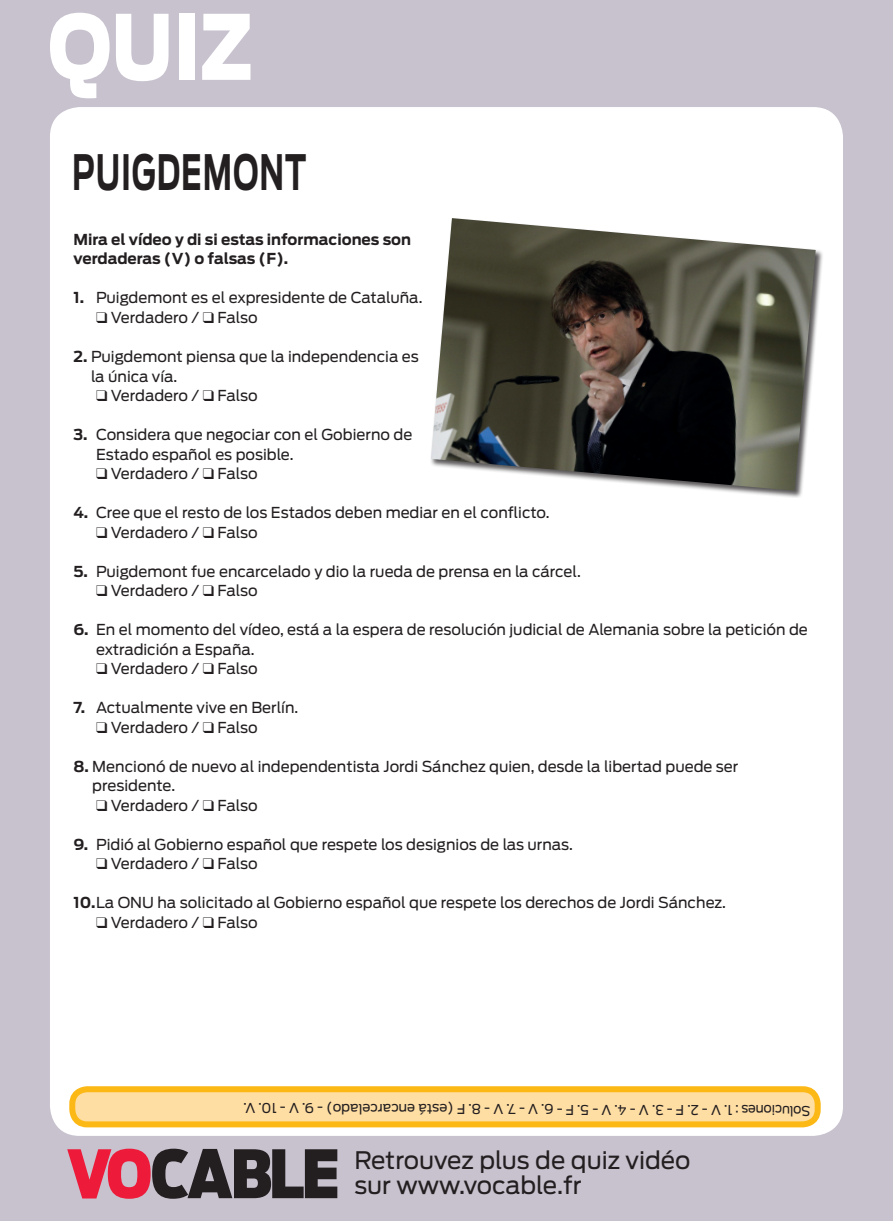
<style>
.page{position:relative;width:893px;height:1221px;background:#fff}
.page>*{position:absolute;margin:0;border:0;box-sizing:border-box;transform-origin:0 0}
.t1{font:900 89.1px "Antenna";color:#fff;scale:.83 1}
.t2{font:700 48.45px "Antenna";letter-spacing:.03em;color:#231f20;scale:.62 1}
.t3{font:24px/25.5px "Antenna";color:#231f20}
.t4{font:15px/19.5px "Antenna";color:#231f20}
.t5{font:700 15px/19.5px "Antenna";color:#231f20}
.t6{font:13.5px "Antenna";letter-spacing:-.015em;color:#231f20;scale:.95 1}
.s1{font-weight:700}
</style>
<div class="page">
<div style="left:0;top:0;width:893px;height:1220px;background:#c8c2cf"></div>
<div style="left:50px;top:107px;width:793px;height:1028px;background:#fff;border-radius:30px"></div>
<svg style="left:67px;top:1148px;width:270px;height:50px"></svg>
<div style="left:72px;top:1089px;width:746px;height:35px;background:#ffdea4;border-radius:15px"></div>
<div style="left:69px;top:1086px;width:752px;height:41px;border:6px solid #fcb814;border-radius:15px"></div>
<div style="left:430px;top:217px;width:393px;height:281px;background:#231f20;opacity:.75"></div>
<img style="left:431px;top:218px;width:385px;height:272px">
<h1 class="t1" style="left:48px;top:-6px;width:248px">QUIZ</h1>
<h2 class="t2" style="left:72px;top:143px;width:379px">PUIGDEMONT</h2>
<p class="t5" style="left:73px;top:230px;width:339px">Mira el vídeo y di si estas informaciones son verdaderas (V) o falsas (F).</p>
<p class="t4" style="left:73px;top:288px;width:350px"><span class="s1">1.</span> Puigdemont es el expresidente de Cataluña.</p>
<p class="t4" style="left:96px;top:308px;width:163px">❑ Verdadero / ❑ Falso</p>
<p class="t4" style="left:91px;top:347px;width:329px;text-indent:-18px"><span class="s1">2.</span> Puigdemont piensa que la independencia es la única vía.</p>
<p class="t4" style="left:96px;top:386px;width:163px">❑ Verdadero / ❑ Falso</p>
<p class="t4" style="left:96px;top:425px;width:318px;text-indent:-22px"><span class="s1">3.</span> Considera que negociar con el Gobierno de<br>Estado español es posible.</p>
<p class="t4" style="left:96px;top:464px;width:163px">❑ Verdadero / ❑ Falso</p>
<p class="t4" style="left:73px;top:503px;width:477px"><span class="s1">4.</span> Cree que el resto de los Estados deben mediar en el conflicto.</p>
<p class="t4" style="left:96px;top:522px;width:163px">❑ Verdadero / ❑ Falso</p>
<p class="t4" style="left:73px;top:561px;width:509px"><span class="s1">5.</span> Puigdemont fue encarcelado y dio la rueda de prensa en la cárcel.</p>
<p class="t4" style="left:96px;top:581px;width:163px">❑ Verdadero / ❑ Falso</p>
<p class="t4" style="left:96px;top:620px;width:713px;text-indent:-22px"><span class="s1">6.</span> En el momento del vídeo, está a la espera de resolución judicial de Alemania sobre la petición de extradición a España.</p>
<p class="t4" style="left:96px;top:659px;width:163px">❑ Verdadero / ❑ Falso</p>
<p class="t4" style="left:73px;top:698px;width:226px"><span class="s1">7.</span> Actualmente vive en Berlín.</p>
<p class="t4" style="left:96px;top:717px;width:163px">❑ Verdadero / ❑ Falso</p>
<p class="t4" style="left:92px;top:756px;width:648px;text-indent:-19px"><span class="s1">8.</span> Mencionó de nuevo al independentista Jordi Sánchez quien, desde la libertad puede ser presidente.</p>
<p class="t4" style="left:96px;top:795px;width:163px">❑ Verdadero / ❑ Falso</p>
<p class="t4" style="left:73px;top:834px;width:501px"><span class="s1">9.</span> Pidió al Gobierno español que respete los designios de las urnas.</p>
<p class="t4" style="left:96px;top:854px;width:163px">❑ Verdadero / ❑ Falso</p>
<p class="t4" style="left:73px;top:893px;width:654px"><span class="s1">10.</span>La ONU ha solicitado al Gobierno español que respete los derechos de Jordi Sánchez.</p>
<p class="t4" style="left:96px;top:912px;width:163px">❑ Verdadero / ❑ Falso</p>
<p class="t6" style="left:810px;top:1117px;width:598px;rotate:-180deg">Soluciones : 1. V - 2. F - 3. V - 4. V - 5. F - 6. V - 7. V - 8. F (está encarcelado) - 9. V - 10. V.</p>
<h3 class="t3" style="left:354px;top:1147px;width:338px">Retrouvez plus de quiz vidéo sur www.vocable.fr</h3>
</div>
